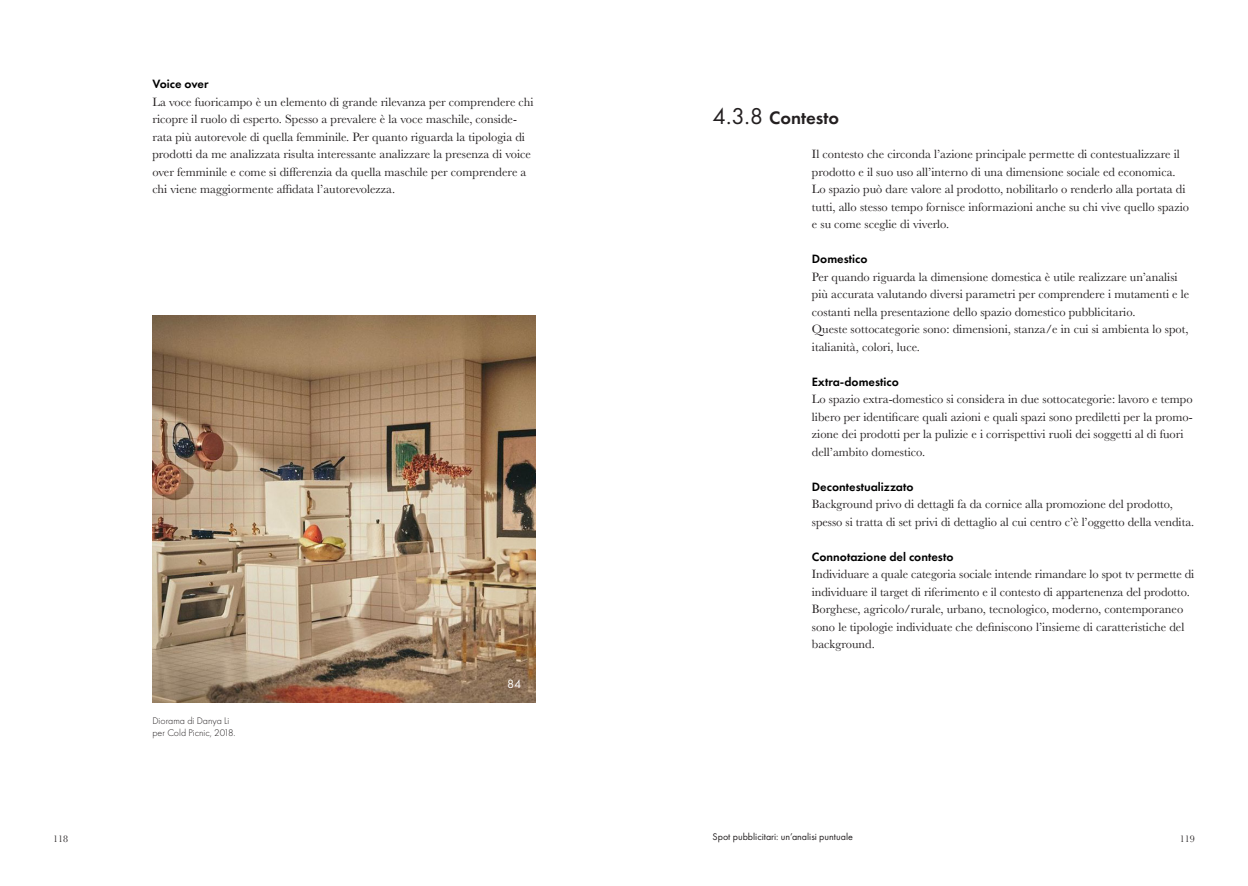
<style>
.page{position:relative;width:1248px;height:886px;background:#fff}
.page>*{position:absolute;margin:0;border:0;box-sizing:border-box;transform-origin:0 0}
.Titoli_01_01_01{font:600 18.75px "Futura PT";color:#231f20}
.Stile_di_paragrafo{font:12.5px/17.5px "Baskerville";color:#231f20}
.Stile_di_paragrafo-2{font:600 12.5px "Futura PT";color:#000}
.Numero_immagini{font:12.5px "Futura PT";color:#fff}
.Didascalie{font:300 10px/12px "Futura PT";color:#231f20}
.Titoli_01{font:10px "Futura PT";color:#231f20}
.t1{font:10px "Baskerville";color:#231f20}
.s1{font-weight:400;font-size:23.75px}
</style>
<div class="page">
<img style="left:152px;top:316px;width:383px;height:386px">
<p class="Stile_di_paragrafo-2" style="left:152px;top:76px;width:58px">Voice over</p>
<p class="Stile_di_paragrafo" style="left:152px;top:93px;width:382px">La voce fuoricampo è un elemento di grande rilevanza per comprendere chi ricopre il ruolo di esperto. Spesso a prevalere è la voce maschile, conside&shy;rata più autorevole di quella femminile. Per quanto riguarda la tipologia di prodotti da me analizzata risulta interessante analizzare la presenza di voice over femminile e come si differenzia da quella maschile per comprendere a chi viene maggiormente affidata l’autorevolezza.</p>
<p class="Didascalie" style="left:152px;top:715px;width:85px">Diorama di Danya Li per Cold Picnic, 2018.</p>
<p class="Numero_immagini" style="left:507px;top:677px;width:15px">84</p>
<p class="Titoli_01_01_01" style="left:712px;top:106px;width:128px"><span class="s1">4.3.8</span> Contesto</p>
<p class="Stile_di_paragrafo" style="left:811px;top:146px;width:379px">Il contesto che circonda l’azione principale permette di contestualizzare il prodotto e il suo uso all’interno di una dimensione sociale ed economica.<br>Lo spazio può dare valore al prodotto, nobilitarlo o renderlo alla portata di tutti, allo stesso tempo fornisce informazioni anche su chi vive quello spazio e su come sceglie di viverlo.</p>
<p class="Stile_di_paragrafo-2" style="left:811px;top:251px;width:57px">Domestico</p>
<p class="Stile_di_paragrafo" style="left:811px;top:268px;width:379px">Per quando riguarda la dimensione domestica è utile realizzare un’analisi più accurata valutando diversi parametri per comprendere i mutamenti e le costanti nella presentazione dello spazio domestico pubblicitario.</p>
<p class="Stile_di_paragrafo" style="left:811px;top:321px;width:378px">Queste sottocategorie sono: dimensioni, stanza/e in cui si ambienta lo spot, italianità, colori, luce.</p>
<p class="Stile_di_paragrafo-2" style="left:811px;top:374px;width:88px">Extra-domestico</p>
<p class="Stile_di_paragrafo" style="left:811px;top:391px;width:382px">Lo spazio extra-domestico si considera in due sottocategorie: lavoro e tempo libero per identificare quali azioni e quali spazi sono prediletti per la promo&shy;zione dei prodotti per la pulizie e i corrispettivi ruoli dei soggetti al di fuori dell’ambito domestico.</p>
<p class="Stile_di_paragrafo-2" style="left:811px;top:479px;width:103px">Decontestualizzato</p>
<p class="Stile_di_paragrafo" style="left:811px;top:496px;width:384px">Background privo di dettagli fa da cornice alla promozione del prodotto, spesso si tratta di set privi di dettaglio al cui centro c’è l’oggetto della vendita.</p>
<p class="Stile_di_paragrafo-2" style="left:811px;top:549px;width:143px">Connotazione del contesto</p>
<p class="Stile_di_paragrafo" style="left:811px;top:566px;width:384px">Individuare a quale categoria sociale intende rimandare lo spot tv permette di individuare il target di riferimento e il contesto di appartenenza del prodotto.</p>
<p class="Stile_di_paragrafo" style="left:811px;top:601px;width:374px;text-align:justify">Borghese, agricolo/rurale, urbano, tecnologico, moderno, contemporaneo sono le tipologie individuate che definiscono l’insieme di caratteristiche del background.</p>
<p class="Titoli_01" style="left:712px;top:831px;width:142px">Spot pubblicitari: un’analisi puntuale</p>
<p class="t1" style="left:53px;top:832px;width:16px">118</p>
<p class="t1" style="left:1179px;top:832px;width:16px">119</p>
</div>
